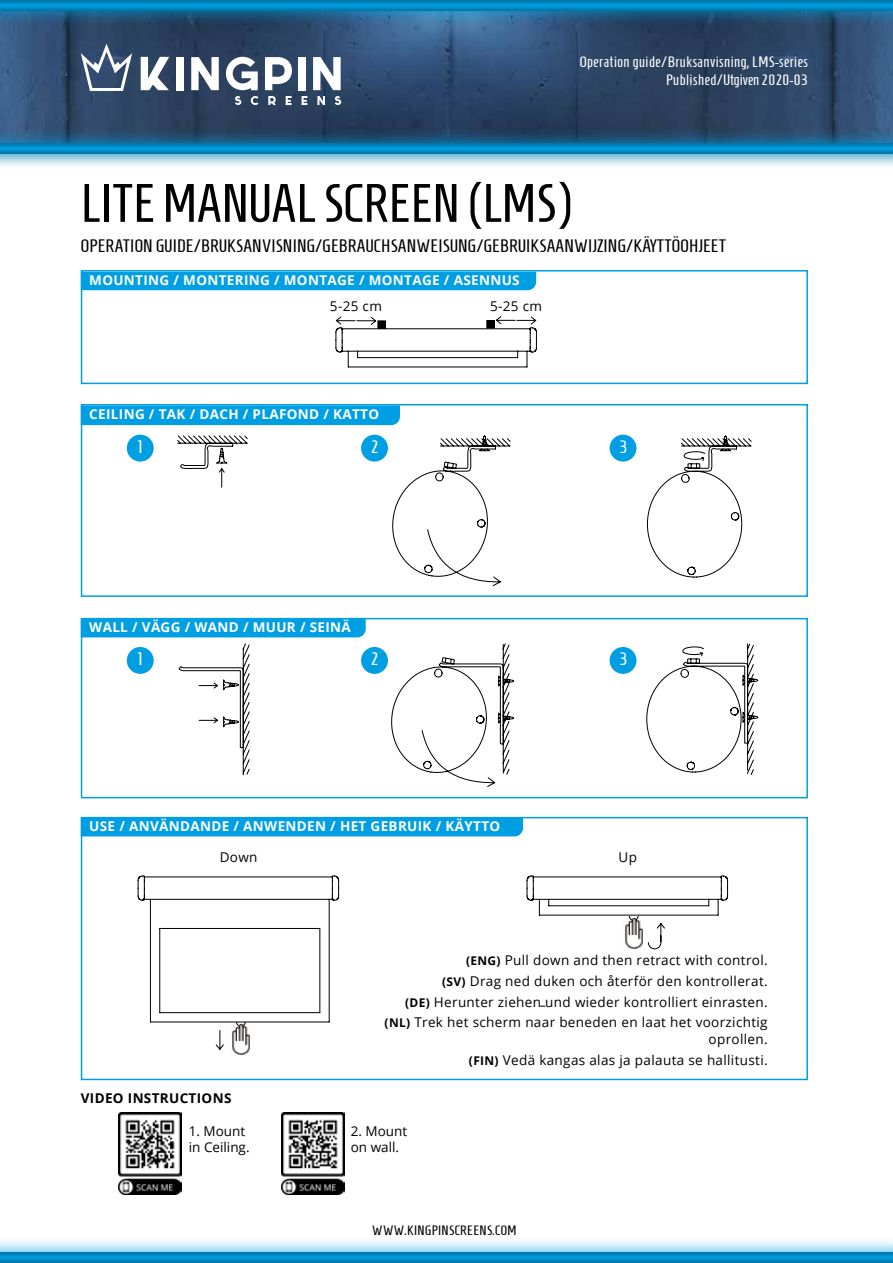
<style>
.page{position:relative;width:893px;height:1263px;background:#fff}
.page>*{position:absolute;margin:0;border:0;box-sizing:border-box;transform-origin:0 0}
.t1{font:54px "Homenaje";color:#000;scale:.95 1}
.t2{font:18px "Homenaje";letter-spacing:.01em;color:#000}
.t3{font:18px "Homenaje";color:#fff}
.t4{font:15px/18px "Homenaje";letter-spacing:.03em;color:#fff;text-align:right}
.t5{font:13.5px/20.7px "Open Sans";letter-spacing:.025em;color:#000;text-align:right}
.t6{font:700 13.5px "Open Sans";letter-spacing:.025em;color:#fff}
.t7{font:13.5px "Homenaje";letter-spacing:.025em;color:#000}
.t8{font:700 13.5px "Open Sans";letter-spacing:.025em;color:#000}
.t9{font:13.5px "Open Sans";color:#000}
.s1{font-weight:700;font-size:12px}
</style>
<div class="page">
<svg style="left:0;top:1240px;width:893px;height:11px"></svg>
<div style="left:0;top:1251px;width:893px;height:12px;background:#000;opacity:.5"></div>
<img style="left:0;top:27px;width:893px;height:101px">
<svg style="left:141px;top:57px;width:28px;height:33px"></svg>
<div style="left:176px;top:57px;width:8px;height:33px;background:#fff"></div>
<svg style="left:191px;top:57px;width:28px;height:33px"></svg>
<svg style="left:265px;top:57px;width:27px;height:33px"></svg>
<div style="left:298px;top:57px;width:7px;height:33px;background:#fff"></div>
<svg style="left:313px;top:57px;width:28px;height:33px"></svg>
<svg style="left:226px;top:57px;width:32px;height:33px"></svg>
<svg style="left:235px;top:96px;width:6px;height:9px"></svg>
<svg style="left:251px;top:96px;width:7px;height:9px"></svg>
<svg style="left:268px;top:96px;width:8px;height:9px"></svg>
<svg style="left:286px;top:96px;width:6px;height:9px"></svg>
<svg style="left:302px;top:96px;width:5px;height:9px"></svg>
<svg style="left:317px;top:96px;width:8px;height:9px"></svg>
<svg style="left:335px;top:96px;width:6px;height:9px"></svg>
<svg style="left:81px;top:44px;width:51px;height:47px"></svg>
<svg style="left:0;top:128px;width:893px;height:38px;background:#6488a2"></svg>
<div style="left:0;top:142px;width:893px;height:15px;background:#000;opacity:.5"></div>
<svg style="left:0;top:13px;width:893px;height:14px;background:#29577e"></svg>
<div style="left:0;top:0;width:893px;height:13px;background:#000;opacity:.5"></div>
<div style="left:81px;top:817px;width:727px;height:263px;border:2px solid #009fe3"></div>
<div style="left:81px;top:818px;width:442px;height:18px;background:#009fe3"></div>
<svg style="left:177px;top:435px;width:71px;height:53px"></svg>
<svg style="left:392px;top:435px;width:119px;height:152px"></svg>
<svg style="left:647px;top:435px;width:105px;height:143px"></svg>
<svg style="left:178px;top:643px;width:72px;height:133px"></svg>
<svg style="left:391px;top:643px;width:123px;height:144px"></svg>
<svg style="left:646px;top:643px;width:113px;height:132px"></svg>
<svg style="left:335px;top:316px;width:202px;height:52px"></svg>
<svg style="left:137px;top:875px;width:591px;height:148px"></svg>
<svg style="left:236px;top:1021px;width:10px;height:2px"></svg>
<img style="left:231px;top:1023px;width:19px;height:33px">
<svg style="left:629px;top:915px;width:10px;height:2px"></svg>
<img style="left:624px;top:917px;width:19px;height:35px">
<svg style="left:215px;top:1030px;width:9px;height:20px"></svg>
<svg style="left:647px;top:922px;width:19px;height:28px"></svg>
<div style="left:81px;top:270px;width:727px;height:114px;border:2px solid #009fe3"></div>
<div style="left:81px;top:404px;width:727px;height:193px;border:2px solid #009fe3"></div>
<div style="left:81px;top:405px;width:319px;height:20px;background:#009fe3"></div>
<div style="left:81px;top:618px;width:727px;height:180px;border:2px solid #009fe3"></div>
<div style="left:127px;top:435px;width:27px;height:27px;background:#009fe3;border-radius:50%"></div>
<div style="left:127px;top:647px;width:27px;height:27px;background:#009fe3;border-radius:50%"></div>
<div style="left:361px;top:435px;width:27px;height:27px;background:#009fe3;border-radius:50%"></div>
<div style="left:361px;top:647px;width:27px;height:27px;background:#009fe3;border-radius:50%"></div>
<div style="left:610px;top:435px;width:26px;height:27px;background:#009fe3;border-radius:50%"></div>
<div style="left:610px;top:647px;width:26px;height:27px;background:#009fe3;border-radius:50%"></div>
<div style="left:81px;top:272px;width:455px;height:18px;background:#009fe3"></div>
<div style="left:81px;top:619px;width:285px;height:18px;background:#009fe3"></div>
<img style="left:118px;top:1112px;width:64px;height:82px">
<img style="left:281px;top:1112px;width:64px;height:82px">
<p class="t4" style="left:580px;top:53px;width:230px">Operation guide/Bruksanvisning, LMS-series<br>Published/Utgiven 2020-03</p>
<h1 class="t1" style="left:81px;top:174px;width:518px">LITE MANUAL SCREEN (LMS)</h1>
<h2 class="t2" style="left:81px;top:236px;width:647px">OPERATION GUIDE/BRUKSANVISNING/GEBRAUCHSANWEISUNG/GEBRUIKSAANWIJZING/KÄYTTÖOHJEET</h2>
<p class="t6" style="left:89px;top:271px;width:432px">MOUNTING / MONTERING / MONTAGE / MONTAGE / ASENNUS</p>
<p class="t5" style="left:330px;top:295px;width:54px">5-25 cm</p>
<p class="t5" style="left:490px;top:295px;width:54px">5-25 cm</p>
<p class="t6" style="left:89px;top:404px;width:291px">CEILING / TAK / DACH / PLAFOND / KATTO</p>
<h2 class="t3" style="left:137px;top:437px;width:7px">1</h2>
<h2 class="t3" style="left:371px;top:437px;width:9px">2</h2>
<p class="t6" style="left:89px;top:618px;width:263px">WALL / VÄGG / WAND / MUUR / SEINÄ</p>
<h2 class="t3" style="left:137px;top:649px;width:7px">1</h2>
<h2 class="t3" style="left:371px;top:649px;width:9px">2</h2>
<p class="t6" style="left:89px;top:817px;width:412px">USE / ANVÄNDANDE / ANWENDEN / HET GEBRUIK / KÄYTTO</p>
<h2 class="t3" style="left:619px;top:437px;width:10px">3</h2>
<h2 class="t3" style="left:619px;top:649px;width:10px">3</h2>
<p class="t5" style="left:220px;top:847px;width:39px">Down</p>
<p class="t5" style="left:618px;top:847px;width:20px">Up</p>
<p class="t5" style="left:385px;top:949px;width:385px"><span class="s1">(ENG)</span> Pull down and then retract with control.<br><span class="s1">(SV)</span> Drag ned duken och återför den kontrollerat.<br><span class="s1">(DE)</span> Herunter ziehen und wieder kontrolliert einrasten. <span class="s1">(NL)</span> Trek het scherm naar beneden en laat het voorzichtig</p>
<p class="t5" style="left:469px;top:1028px;width:300px">oprollen.<br><span class="s1">(FIN)</span> Vedä kangas alas ja palauta se hallitusti.</p>
<p class="t8" style="left:81px;top:1089px;width:152px">VIDEO INSTRUCTIONS</p>
<p class="t5" style="left:189px;top:1120px;width:58px">1. Mount</p>
<p class="t5" style="left:351px;top:1120px;width:58px">2. Mount</p>
<p class="t9" style="left:189px;top:1138px;width:62px">in Ceiling.</p>
<p class="t5" style="left:351px;top:1136px;width:50px">on wall.</p>
<p class="t7" style="left:372px;top:1222px;width:146px">WWW.KINGPINSCREENS.COM</p>
</div>
